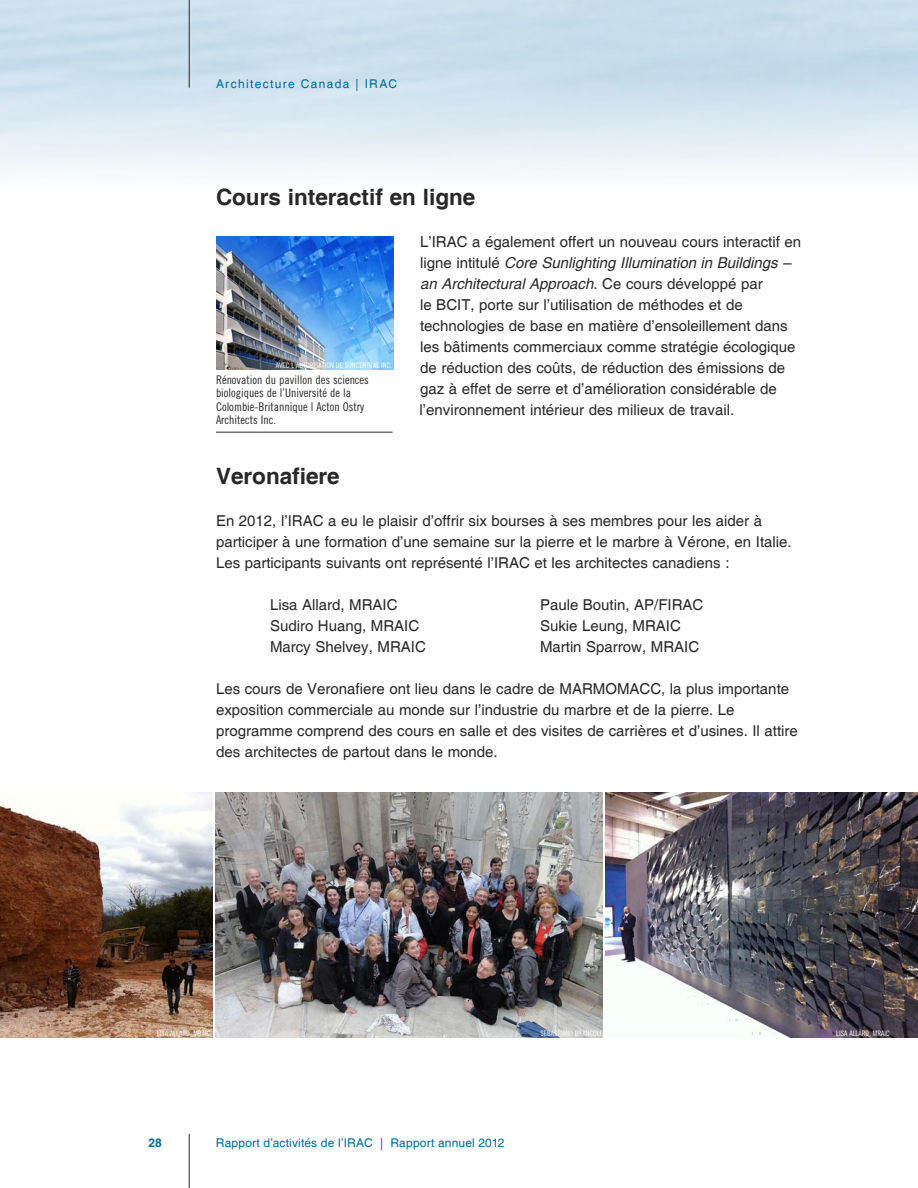
<style>
.page{position:relative;width:918px;height:1188px;background:#fff}
.page>*{position:absolute;margin:0;border:0;box-sizing:border-box;transform-origin:0 0}
.t1{font:700 22.5px "Helvetica";color:#292829}
.t2{font:15px/21px "Helvetica";color:#292829}
.t3{font:12px/13.5px "Trade Gothic Cond Eighteen";color:#292829}
.t4{font:12px "Helvetica";letter-spacing:.015em;color:#006c98}
.t5{font:12px "Helvetica";letter-spacing:.11em;color:#006c98}
.t6{font:700 12px "Helvetica";color:#006c98}
.t7{font:7.5px "Trade Gothic Cond Eighteen";color:#fff}
.s1{font-style:italic}
</style>
<div class="page">
<hr style="left:189px;top:0;width:1px;height:88px;background:#292829">
<hr style="left:189px;top:1134px;width:1px;height:54px;background:#292829">
<img style="left:216px;top:237px;width:177px;height:133px">
<hr style="left:216px;top:432px;width:177px;height:1px;background:#292829">
<img style="left:606px;top:793px;width:312px;height:245px">
<img style="left:0;top:793px;width:213px;height:245px">
<img style="left:216px;top:793px;width:387px;height:245px">
<p class="t5" style="left:216px;top:77px;width:183px">Architecture Canada | IRAC</p>
<h1 class="t1" style="left:216px;top:184px;width:261px">Cours interactif en ligne</h1>
<p class="t2" style="left:420px;top:232px;width:383px">L’IRAC a également offert un nouveau cours interactif en ligne intitulé <span class="s1">Core Sunlighting Illumination in Buildings – an Architectural Approach</span>. Ce cours développé par<br>le BCIT, porte sur l’utilisation de méthodes et de technologies de base en matière d’ensoleillement dans les bâtiments commerciaux comme stratégie écologique de réduction des coûts, de réduction des émissions de gaz à effet de serre et d’amélioration considérable de l’environnement intérieur des milieux de travail.</p>
<p class="t7" style="left:276px;top:361px;width:118px">Avecl’autorisation de SunCentralI nc.</p>
<p class="t3" style="left:216px;top:373px;width:154px">Rénovation du pavillon des sciences biologiques de l’Université de la<br>Colombie-Britannique | Acton Ostry<br>Architects I nc.</p>
<h1 class="t1" style="left:216px;top:463px;width:125px">Veronafiere</h1>
<p class="t2" style="left:216px;top:511px;width:577px">En 2012, l’IRAC a eu le plaisir d’offrir six bourses à ses membres pour les aider à participer à une formation d’une semaine sur la pierre et le marbre à Vérone, en Italie.<br>Les participants suivants ont représenté l’IRAC et les architectes canadiens :</p>
<p class="t2" style="left:270px;top:595px;width:129px">Lisa Allard, MRAIC</p>
<p class="t2" style="left:540px;top:595px;width:165px">Paule Boutin, AP/FIRAC</p>
<p class="t2" style="left:270px;top:616px;width:151px">Sudiro Huang, MRAIC</p>
<p class="t2" style="left:540px;top:616px;width:142px">Sukie Leung, MRAIC</p>
<p class="t2" style="left:270px;top:637px;width:157px">Marcy Shelvey, MRAIC</p>
<p class="t2" style="left:540px;top:637px;width:161px">Martin Sparrow, MRAIC</p>
<p class="t2" style="left:216px;top:679px;width:583px">Les cours de Veronafiere ont lieu dans le cadre de MARMOMACC, la plus importante exposition commerciale au monde sur l’industrie du marbre et de la pierre. Le programme comprend des cours en salle et des visites de carrières et d’usines. Il attire des architectes de partout dans le monde.</p>
<p class="t7" style="left:157px;top:1029px;width:39px">Lisa Allard, MRAI</p>
<p class="t7" style="left:207px;top:1029px;width:5px">C</p>
<p class="t7" style="left:541px;top:1029px;width:62px">Sebastiano B rancoli</p>
<p class="t7" style="left:836px;top:1029px;width:39px">Lisa Allard, MRAI</p>
<p class="t7" style="left:886px;top:1029px;width:5px">C</p>
<p class="t6" style="left:148px;top:1135px;width:15px">28</p>
<p class="t4" style="left:216px;top:1136px;width:290px">Rapport d’activités de l’IRAC | Rapport annuel 2012</p>
</div>
